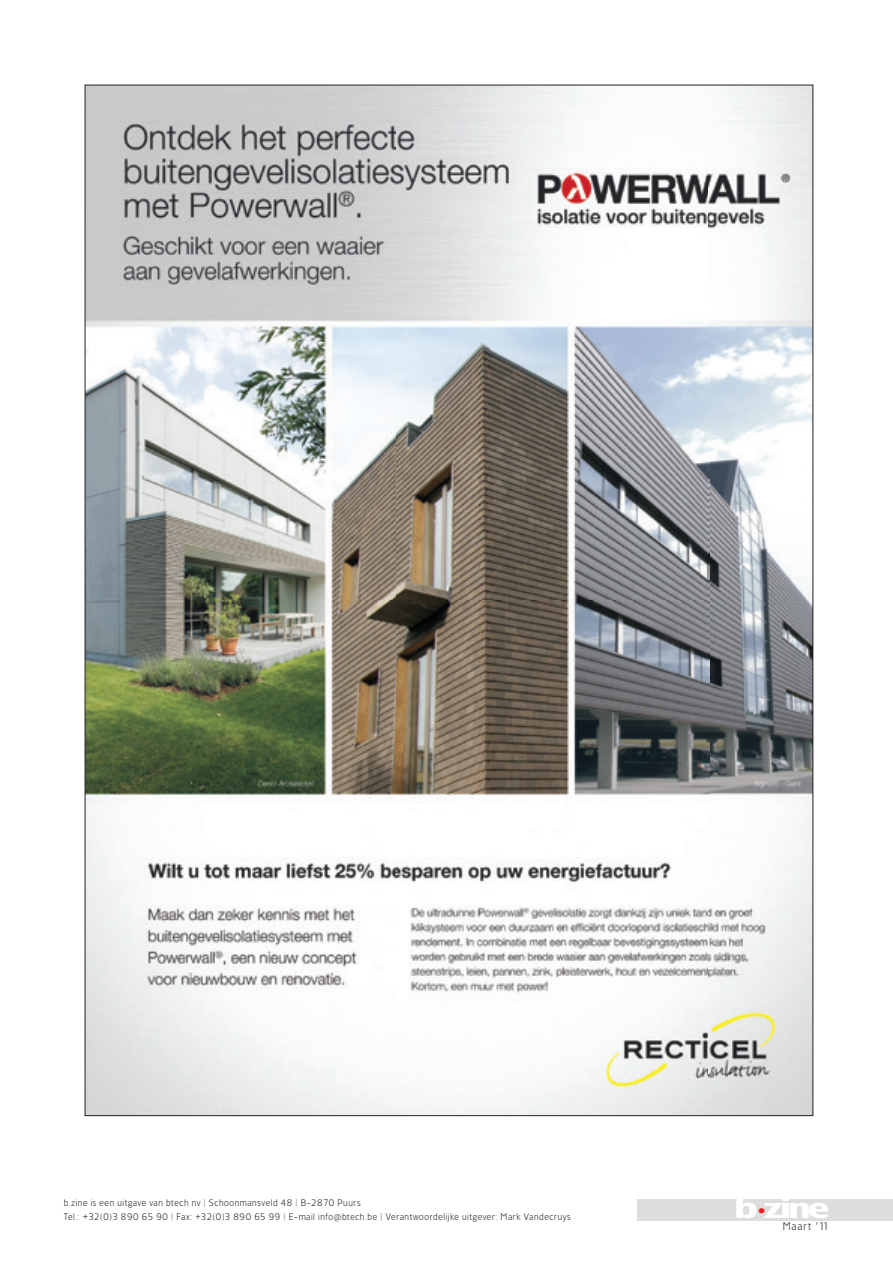
<style>
.page{position:relative;width:893px;height:1263px;background:#fff}
.page>*{position:absolute;margin:0;border:0;box-sizing:border-box;transform-origin:0 0}
.t1{font:700 27px "TF Forever";color:#fff;scale:1.5 1}
.t2{font:300 10.5px "TF Forever";letter-spacing:.1em;color:#231f20}
.t3{font:300 9px/13.6px "TF Forever";letter-spacing:.065em;color:#231f20}
</style>
<div class="page">
<div style="left:638px;top:1199px;width:255px;height:21px;background:#dcdddf"></div>
<img style="left:87px;top:87px;width:724px;height:1027px">
<p class="t3" style="left:64px;top:1196px;width:508px">b.zine is een uitgave van btech nv | Schoonmansveld 48 | B-2870 Puurs<br>Tel.: +32(0)3 890 65 90 | Fax: +32(0)3 890 65 99 | E-mail info@btech.be | Verantwoordelijke uitgever: Mark Vandecruys</p>
<h1 class="t1" style="left:734px;top:1191px;width:65px">b<sup>.</sup>zine</h1>
<p class="t2" style="left:783px;top:1220px;width:48px">Maart ’11</p>
</div>
